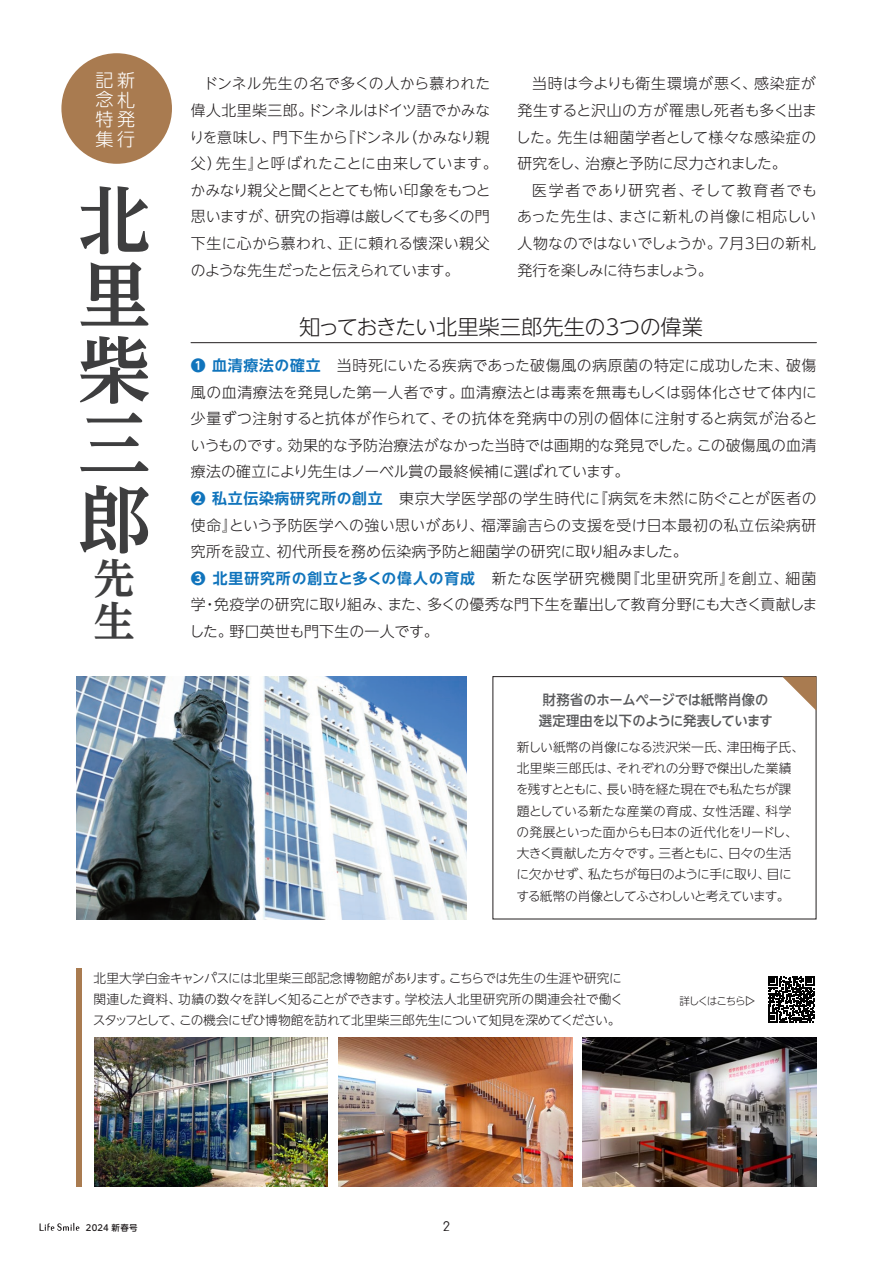
<style>
.page{position:relative;width:893px;height:1263px;background:#fff}
.page>*{position:absolute;margin:0;border:0;box-sizing:border-box;transform-origin:0 0}
.t1{font:700 72.9px/74.8px "UD Reimin Pr 6";color:#3e3e3f;text-align:justify}
.t2{font:700 41.55px/42.6px "UD Reimin Pr 6";color:#3e3e3f}
.t3{font:300 21.3px "UD Shin Go NT Pr 6 N";letter-spacing:-.015em;color:#231f20}
.t4{font:300 18px/19.5px "UD Shin Go NT Pr 6 N";color:#fff;text-align:justify}
.t5{font:300 14.85px/26.5px "UD Shin Go NT Pr 6 N";letter-spacing:.01em;color:#231f20;text-align:justify}
.t6{font:300 14.85px/26.5px "UD Shin Go NT Pr 6 N";letter-spacing:-.02em;color:#231f20}
.t7{font:500 13.8px/20.2px "UD Shin Go NT Pr 6 N";letter-spacing:-.01em;color:#57585a;scale:.96 1}
.t8{font:13.8px "Template Gothic OT";color:#231f20}
.t9{font:300 12.75px/21.3px "UD Shin Go NT Pr 6 N";letter-spacing:-.035em;color:#231f20}
.t10{font:300 10.65px "UD Shin Go NT Pr 6 N";letter-spacing:-.12em;color:#231f20}
.t11{font:500 8.55px "UD Shin M Go Pr 6";letter-spacing:.02em;color:#231f20}
.s1{font-family:"UD Shin Go NT Pr 6 N De";font-weight:700;color:#1074bc}
.s2{font-family:"Koz Go Pr 6 N";font-weight:400}
</style>
<div class="page">
<svg style="left:40px;top:1223px;width:39px;height:8px"></svg>
<hr style="left:191px;top:342px;width:625px;height:1px;background:#231f20">
<img style="left:77px;top:677px;width:389px;height:242px">
<img style="left:94px;top:1037px;width:234px;height:149px">
<img style="left:338px;top:1037px;width:234px;height:149px">
<img style="left:582px;top:1037px;width:234px;height:149px">
<svg style="left:768px;top:976px;width:47px;height:46px"></svg>
<div style="left:61px;top:53px;width:111px;height:111px;background:#a97b50;border-radius:50%"></div>
<svg style="left:782px;top:677px;width:34px;height:34px"></svg>
<div style="left:76px;top:968px;width:6px;height:218px;background:#a97b50"></div>
<p class="t4" style="left:96px;top:70px;width:40px">記新念札特発集行</p>
<h1 class="t1" style="left:78px;top:182px;width:72px">北里柴三郎</h1>
<h2 class="t2" style="left:94px;top:557px;width:42px">先生</h2>
<p class="t6" style="left:190px;top:70px;width:309px;text-indent:14px">ドンネル先生の名で多くの人から慕われた偉人北里柴三郎。ドンネルはドイツ語でかみなりを意味し、門下生から『ドンネル（かみなり親父）先生』と呼ばれたことに由来しています。かみなり親父と聞くととても怖い印象をもつと思いますが、研究の指導は厳しくても多くの門下生に心から慕われ、正に頼れる懐深い親父のような先生だったと伝えられています。</p>
<p class="t5" style="left:516px;top:70px;width:303px;text-indent:16px">当時は今よりも衛生環境が悪く、感染症が発生すると沢山の方が罹患し死者も多く出ました。先生は細菌学者として様々な感染症の研究をし、治療と予防に尽力されました。</p>
<p class="t5" style="left:517px;top:176px;width:301px;text-indent:15px">医学者であり研究者、そして教育者でもあった先生は、まさに新札の肖像に相応しい人物なのではないでしょうか。7月3日の新札発行を楽しみに待ちましょう。</p>
<h3 class="t3" style="left:299px;top:309px;width:405px">知っておきたい北里柴三郎先生の3つの偉業</h3>
<p class="t5" style="left:189px;top:352px;width:630px;text-align:left"><span class="s1">❶ 血清療法の確立　</span>当時死にいたる疾病であった破傷風の病原菌の特定に成功した末、破傷風の血清療法を発見した第一人者です。血清療法とは毒素を無毒もしくは弱体化させて体内に少量ずつ注射すると抗体が作られて、その抗体を発病中の別の個体に注射すると病気が治るというものです。効果的な予防治療法がなかった当時では画期的な発見でした。この破傷風の血清療法の確立により先生はノーベル賞の最終候補に選ばれています。<br><span class="s1">❷ 私立伝染病研究所の創立　</span>東京大学医学部の学生時代に『病気を未然に防ぐことが医者の使命』という予防医学への強い思いがあり、福澤諭吉らの支援を受け日本最初の私立伝染病研究所を設立、初代所長を務め伝染病予防と細菌学の研究に取り組みました。<br><span class="s1">❸ 北里研究所の創立と多くの偉人の育成　</span>新たな医学研究機関『北里研究所』を創立、細菌学・免疫学の研究に取り組み、また、多くの優秀な門下生を輩出して教育分野にも大きく貢献しました。野口英世も門下生の一人です。</p>
<p class="t7" style="left:539px;top:690px;width:245px">財務省のホームページでは紙幣肖像の選定理由を以下のように発表しています</p>
<p class="t9" style="left:516px;top:736px;width:290px">新しい紙幣の肖像になる渋沢栄一氏、津田梅子氏、北里柴三郎氏は、それぞれの分野で傑出した業績を残すとともに、長い時を経た現在でも私たちが課題としている新たな産業の育成、女性活躍、科学の発展といった面からも日本の近代化をリードし、大きく貢献した方々です。三者ともに、日々の生活に欠かせず、私たちが毎日のように手に取り、目にする紙幣の肖像としてふさわしいと考えています。</p>
<p class="t9" style="left:93px;top:967px;width:532px;text-align:justify">北里大学白金キャンパスには北里柴三郎記念博物館があります。こちらでは先生の生涯や研究に関連した資料、功績の数々を詳しく知ることができます。学校法人北里研究所の関連会社で働くスタッフとして、この機会にぜひ博物館を訪れて北里柴三郎先生について知見を深めてください。</p>
<p class="t10" style="left:679px;top:992px;width:78px">詳しくはこちら<span class="s2">▷</span></p>
<p class="t11" style="left:86px;top:1220px;width:53px">2024 新春号</p>
<p class="t8" style="left:443px;top:1216px;width:9px">2</p>
</div>
